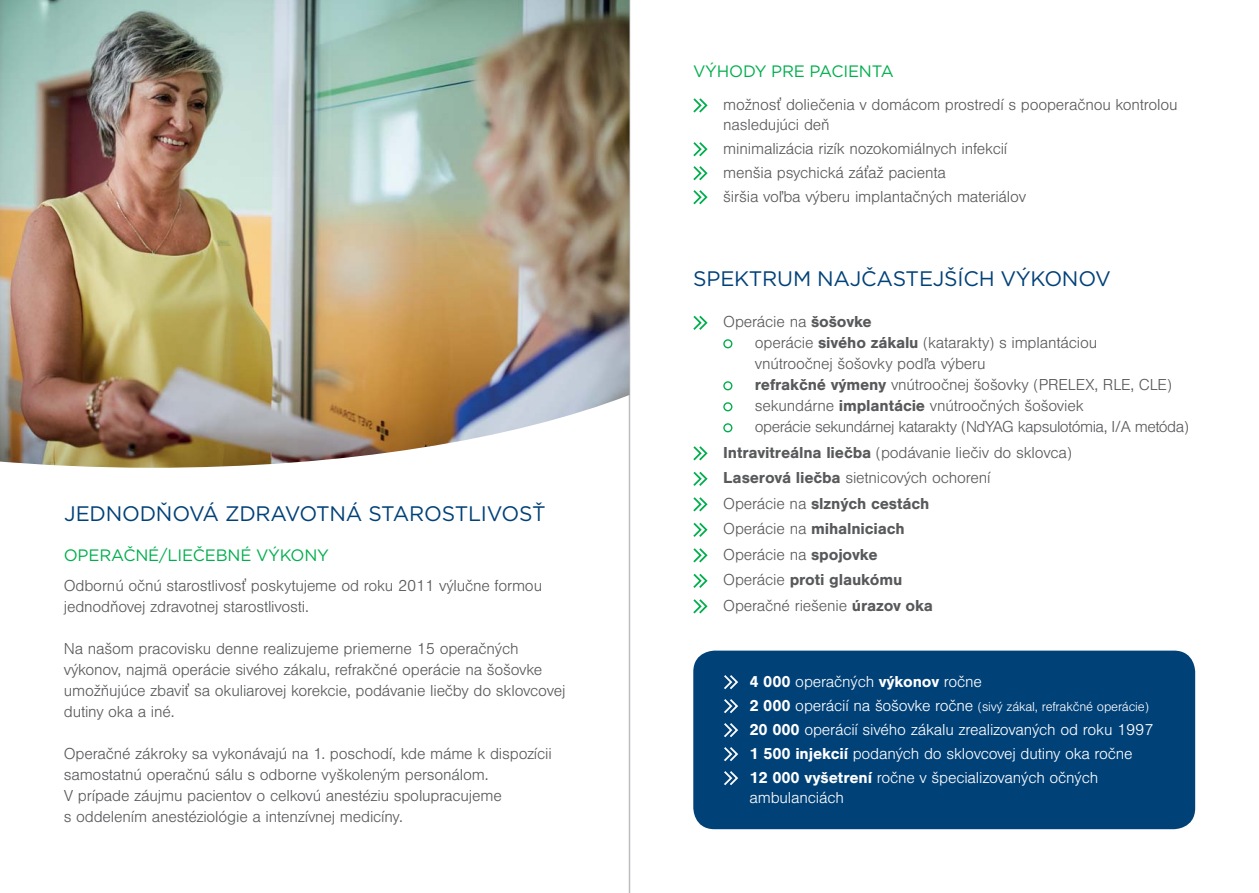
<style>
.page{position:relative;width:1259px;height:893px;background:#fff}
.page>*{position:absolute;margin:0;border:0;box-sizing:border-box;transform-origin:0 0}
.t1{font:21px "Gotham";letter-spacing:-.01em;color:#004178}
.t2{font:300 16.5px/21px "Nimbus San";letter-spacing:-.01em;color:#58595b}
.t3{font:300 16.5px/24px "Nimbus San";letter-spacing:-.01em;color:#fff}
.t4{font:16.5px "Gotham";letter-spacing:-.01em;color:#00ae4d}
.t5{font:300 13.5px "Nimbus San";letter-spacing:-.01em;color:#fff}
.s1{font-weight:700}
.s2{font-weight:700;font-size:16.5px}
.s3{font-size:16.5px}
</style>
<div class="page">
<hr style="left:629px;top:0;width:1px;height:893px;background:#bbbdc0">
<div style="left:693px;top:651px;width:502px;height:178px;background:#004178;border-radius:21px"></div>
<svg style="left:693px;top:315px;width:15px;height:15px"></svg>
<div style="left:723px;top:339px;width:9px;height:9px;border:1px solid #00ae4d;border-radius:50%"></div>
<div style="left:723px;top:381px;width:9px;height:9px;border:1px solid #00ae4d;border-radius:50%"></div>
<div style="left:723px;top:402px;width:9px;height:9px;border:1px solid #00ae4d;border-radius:50%"></div>
<div style="left:723px;top:423px;width:9px;height:9px;border:1px solid #00ae4d;border-radius:50%"></div>
<svg style="left:693px;top:446px;width:15px;height:15px"></svg>
<svg style="left:693px;top:471px;width:15px;height:15px"></svg>
<svg style="left:693px;top:497px;width:15px;height:15px"></svg>
<svg style="left:693px;top:522px;width:15px;height:15px"></svg>
<svg style="left:693px;top:548px;width:15px;height:15px"></svg>
<svg style="left:693px;top:573px;width:15px;height:15px"></svg>
<svg style="left:693px;top:599px;width:15px;height:15px"></svg>
<img style="left:0;top:0;width:629px;height:468px">
<svg style="left:724px;top:675px;width:14px;height:15px"></svg>
<svg style="left:724px;top:699px;width:14px;height:15px"></svg>
<svg style="left:724px;top:723px;width:14px;height:15px"></svg>
<svg style="left:724px;top:747px;width:14px;height:15px"></svg>
<svg style="left:724px;top:771px;width:14px;height:15px"></svg>
<svg style="left:693px;top:98px;width:15px;height:15px"></svg>
<svg style="left:693px;top:142px;width:15px;height:15px"></svg>
<svg style="left:693px;top:166px;width:15px;height:15px"></svg>
<svg style="left:693px;top:190px;width:15px;height:15px"></svg>
<p class="t1" style="left:64px;top:504px;width:483px">JEDNODŇOVÁ ZDRAVOTNÁ STAROSTLIVOSŤ</p>
<p class="t4" style="left:64px;top:548px;width:267px">OPERAČNÉ/LIEČEBNÉ VÝKONY</p>
<p class="t2" style="left:64px;top:577px;width:480px">Odbornú očnú starostlivosť poskytujeme od roku 2011 výlučne formou jednodňovej zdravotnej starostlivosti.</p>
<p class="t2" style="left:64px;top:640px;width:503px">Na našom pracovisku denne realizujeme priemerne 15 operačných výkonov, najmä operácie sivého zákalu, refrakčné operácie na šošovke umožňujúce zbaviť sa okuliarovej korekcie, podávanie liečby do sklovcovej dutiny oka a iné.</p>
<p class="t2" style="left:64px;top:745px;width:489px">Operačné zákroky sa vykonávajú na 1. poschodí, kde máme k dispozícii samostatnú operačnú sálu s odborne vyškoleným personálom.<br>V prípade záujmu pacientov o celkovú anestéziu spolupracujeme<br>s oddelením anestéziológie a intenzívnej medicíny.</p>
<p class="t4" style="left:693px;top:64px;width:202px">VÝHODY PRE PACIENTA</p>
<p class="t2" style="left:723px;top:96px;width:456px;line-height:19.8px">možnosť doliečenia v domácom prostredí s pooperačnou kontrolou nasledujúci deň</p>
<p class="t2" style="left:723px;top:138px;width:304px;line-height:24px">minimalizácia rizík nozokomiálnych infekcií menšia psychická záťaž pacienta<br>širšia voľba výberu implantačných materiálov</p>
<p class="t1" style="left:693px;top:269px;width:419px">SPEKTRUM NAJČASTEJŠÍCH VÝKONOV</p>
<p class="t2" style="left:755px;top:313px;width:436px;text-indent:-31px">Operácie na <span class="s1">šošovke<br></span>operácie <span class="s1">sivého zákalu</span> (katarakty) s implantáciou<br>vnútroočnej šošovky podľa výberu<br><span class="s1">refrakčné výmeny</span> vnútroočnej šošovky (PRELEX, RLE, CLE) sekundárne <span class="s1">implantácie</span> vnútroočných šošoviek<br>operácie sekundárnej katarakty (NdYAG kapsulotómia, I/A metóda)</p>
<p class="t2" style="left:723px;top:441px;width:350px;line-height:25.5px"><span class="s1">Intravitreálna liečba</span> (podávanie liečiv do sklovca)<br><span class="s1">Laserová liečba</span> sietnicových ochorení<br>Operácie na <span class="s1">slzných cestách<br></span>Operácie na <span class="s1">mihalniciach<br></span>Operácie na <span class="s1">spojovke<br></span>Operácie <span class="s1">proti glaukómu<br></span>Operačné riešenie <span class="s1">úrazov oka</span></p>
<p class="t3" style="left:749px;top:671px;width:234px"><span class="s1">4 000</span> operačných <span class="s1">výkonov</span> ročne</p>
<p class="t5" style="left:749px;top:701px;width:401px"><span class="s2">2 000</span> <span class="s3">operácií na šošovke ročne</span> (sivý zákal, refrakčné operácie)</p>
<p class="t3" style="left:749px;top:719px;width:406px"><span class="s1">20 000</span> operácií sivého zákalu zrealizovaných od roku 1997<br><span class="s1">1 500 injekcií</span> podaných do sklovcovej dutiny oka ročne<br><span class="s1">12 000 vyšetrení</span> ročne v špecializovaných očných</p>
<p class="t3" style="left:749px;top:786px;width:96px">ambulanciách</p>
</div>
